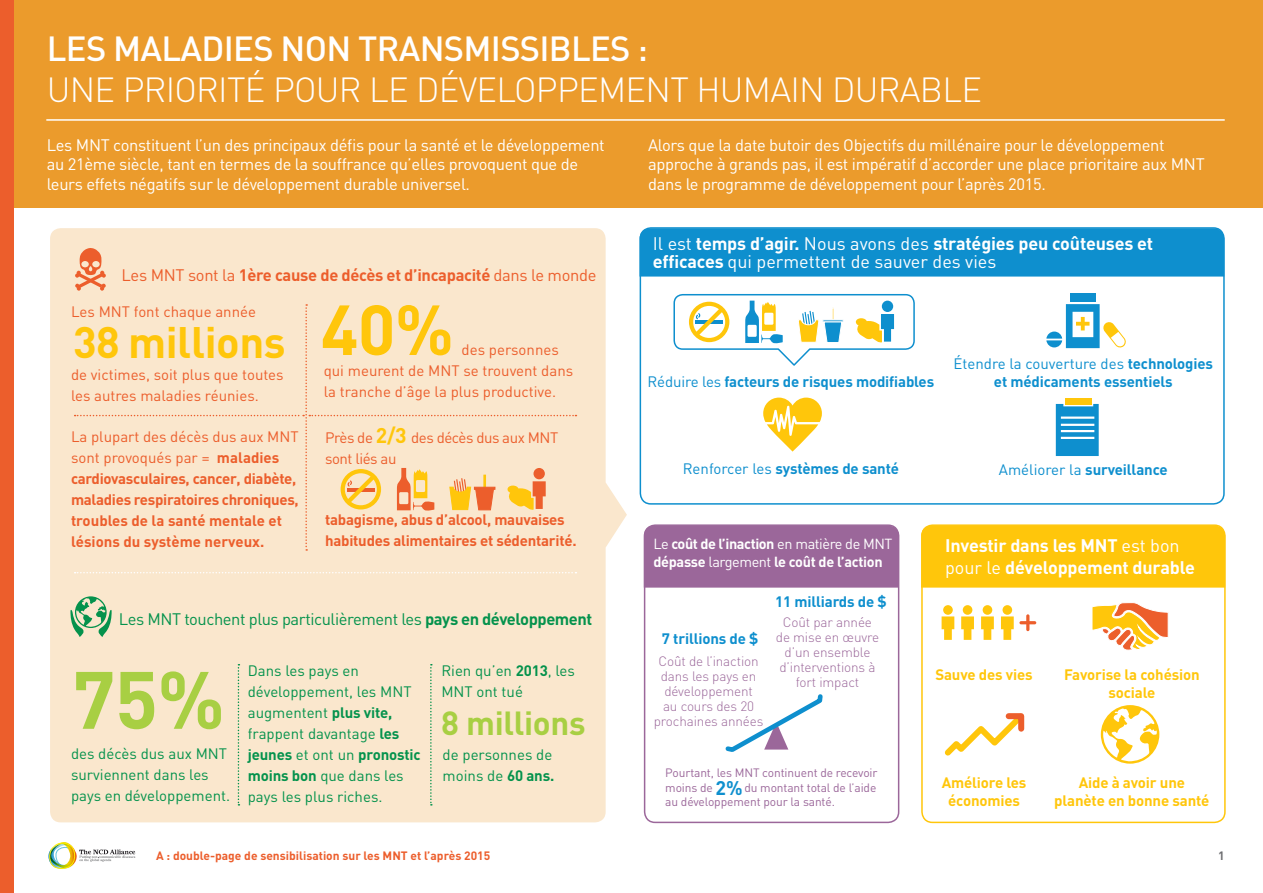
<style>
.page{position:relative;width:1263px;height:893px;background:#fff}
.page>*{position:absolute;margin:0;border:0;box-sizing:border-box;transform-origin:0 0}
.t1{font:700 79.95px "DIN";color:#a8cf43}
.t2{font:700 43.5px "DIN";letter-spacing:-.01em;color:#ffc60b}
.t3{font:300 34.5px "DIN";letter-spacing:-.02em;color:#fff}
.t4{font:500 34.5px "DIN";letter-spacing:-.02em;color:#fff}
.t5{font:700 33px "DIN";letter-spacing:-.01em;color:#a8cf43}
.t6{font:700 19.5px "DIN";color:#0e8fce}
.t7{font:18px/18px "DIN";color:#fff}
.t8{font:700 18px/21.6px "DIN";letter-spacing:-.01em;color:#fff}
.t9{font:16.5px/19.5px "DIN";letter-spacing:-.02em;color:#fff}
.t10{font:16.5px "DIN";letter-spacing:-.025em;color:#04924c}
.t11{font:700 16.5px "DIN";letter-spacing:-.02em;color:#ec5e2c}
.t12{font:15px/21px "DIN";color:#04924c}
.t13{font:700 15px/21px "DIN";letter-spacing:-.015em;color:#ec5e2c}
.t14{font:700 15px/18px "DIN";letter-spacing:-.01em;color:#0e8fce;text-align:center}
.t15{font:15px/21px "DIN";color:#ec5e2c}
.t16{font:700 15px/18px "DIN";letter-spacing:-.01em;color:#ffc60b;text-align:center}
.t17{font:15px/21px "DIN";letter-spacing:-.03em;color:#ec5e2c}
.t18{font:700 14.4px/17.4px "DIN";letter-spacing:-.02em;color:#fff}
.t19{font:300 13.5px/15px "DIN";letter-spacing:-.01em;color:#9b679a;text-align:center}
.t20{font:12px/14.4px "DIN";letter-spacing:-.01em;color:#9b679a}
.t21{font:700 12px "DIN";color:#ec5e2c}
.t22{font:700 12px "DIN";color:#6d6e71}
.s1{font-weight:400}
.s2{font-size:69.6px}
.s3{font-weight:700;font-size:21px;color:#ffc60b}
.s4{font-weight:700}
</style>
<div class="page">
<div style="left:0;top:0;width:1263px;height:207px;background:#eb9b2c"></div>
<div style="left:0;top:0;width:14px;height:893px;background:#ec5e2c"></div>
<hr style="left:46px;top:119px;width:1179px;height:2px;background:#fff">
<svg style="left:48px;top:842px;width:87px;height:27px"></svg>
<div style="left:644px;top:526px;width:255px;height:62px;background:#9b679a"></div>
<div style="left:924px;top:527px;width:299px;height:61px;background:#ffc60b"></div>
<div style="left:644px;top:524px;width:255px;height:299px;border:2px solid #9b679a;border-radius:11px"></div>
<div style="left:921px;top:524px;width:305px;height:299px;border:2px solid #ffc60b;border-radius:11px"></div>
<div style="left:639px;top:229px;width:583px;height:48px;background:#0e8fce"></div>
<div style="left:640px;top:227px;width:585px;height:278px;border:2px solid #0e8fce;border-radius:11px"></div>
<div style="left:50px;top:228px;width:577px;height:594px;background:#fae7cd"></div>
<svg style="left:1101px;top:705px;width:58px;height:59px"></svg>
<svg style="left:1092px;top:602px;width:77px;height:49px"></svg>
<svg style="left:944px;top:713px;width:81px;height:43px"></svg>
<div style="left:963px;top:605px;width:9px;height:10px;background:#ffc60b;border-radius:50%"></div>
<svg style="left:961px;top:616px;width:13px;height:24px"></svg>
<div style="left:943px;top:605px;width:10px;height:10px;background:#ffc60b;border-radius:50%"></div>
<svg style="left:941px;top:616px;width:13px;height:24px"></svg>
<div style="left:983px;top:605px;width:9px;height:10px;background:#ffc60b;border-radius:50%"></div>
<svg style="left:981px;top:616px;width:13px;height:24px"></svg>
<div style="left:1002px;top:605px;width:10px;height:10px;background:#ffc60b;border-radius:50%"></div>
<svg style="left:1001px;top:614px;width:35px;height:26px"></svg>
<svg style="left:763px;top:398px;width:59px;height:54px"></svg>
<div style="left:1070px;top:293px;width:25px;height:8px;background:#0e8fce"></div>
<svg style="left:1046px;top:304px;width:80px;height:44px"></svg>
<div style="left:1065px;top:398px;width:26px;height:7px;background:#ffc60b"></div>
<svg style="left:1056px;top:404px;width:43px;height:52px;background:#37a1d3"></svg>
<svg style="left:238px;top:664px;width:1px;height:141px"></svg>
<svg style="left:430px;top:664px;width:2px;height:141px"></svg>
<svg style="left:75px;top:572px;width:501px;height:1px"></svg>
<svg style="left:725px;top:694px;width:98px;height:58px"></svg>
<svg style="left:75px;top:248px;width:31px;height:43px"></svg>
<svg style="left:70px;top:596px;width:42px;height:41px;background:#a3c89f"></svg>
<svg style="left:673px;top:294px;width:242px;height:72px"></svg>
<div style="left:75px;top:304px;width:501px;height:247px;background:#fae7cd"></div>
<h3 class="t4" style="left:47px;top:26px;width:603px">LES MALADIES NON TRANSMISSIBLES :</h3>
<h3 class="t3" style="left:47px;top:68px;width:937px">UNE PRIORITÉ POUR LE DÉVELOPPEMENT HUMAIN DURABLE</h3>
<p class="t9" style="left:47px;top:135px;width:559px">Les MNT constituent l’un des principaux défis pour la santé et le développement au 21ème siècle, tant en termes de la souffrance qu’elles provoquent que de leurs effets négatifs sur le développement durable universel.</p>
<p class="t9" style="left:648px;top:135px;width:558px">Alors que la date butoir des Objectifs du millénaire pour le développement approche à grands pas, il est impératif d’accorder une place prioritaire aux MNT dans le programme de développement pour l’après 2015.</p>
<p class="t11" style="left:122px;top:264px;width:476px"><span class="s1">Les MNT sont la</span> 1ère cause de décès et d’incapacité <span class="s1">dans le monde</span></p>
<p class="t15" style="left:71px;top:301px;width:187px">Les MNT font chaque année</p>
<h2 class="t2" style="left:73px;top:314px;width:382px">38 millions <span class="s2">40%</span></h2>
<p class="t15" style="left:324px;top:339px;width:251px;text-indent:138px">des personnes qui meurent de MNT se trouvent dans la tranche d’âge la plus productive.</p>
<p class="t15" style="left:71px;top:364px;width:214px">de victimes, soit plus que toutes les autres maladies réunies.</p>
<p class="t13" style="left:71px;top:426px;width:229px"><span class="s1">La plupart des décès dus aux MNT sont provoqués par =</span> maladies cardiovasculaires, cancer, diabète, maladies respiratoires chroniques, troubles de la santé mentale et lésions du système nerveux.</p>
<p class="t17" style="left:325px;top:427px;width:235px">Près de <span class="s3">2/3</span> des décès dus aux MNT sont liés au</p>
<p class="t13" style="left:325px;top:509px;width:253px">tabagisme, abus d’alcool, mauvaises habitudes alimentaires et sédentarité.</p>
<p class="t10" style="left:119px;top:608px;width:475px">Les MNT touchent plus particulièrement les <span class="s4">pays en développement</span></p>
<h1 class="t1" style="left:72px;top:648px;width:154px">75%</h1>
<p class="t12" style="left:248px;top:659px;width:174px">Dans les pays en développement, les MNT augmentent <span class="s4">plus vite, </span>frappent davantage <span class="s4">les jeunes</span> et ont un <span class="s4">pronostic moins bon</span> que dans les pays les plus riches.</p>
<p class="t12" style="left:71px;top:743px;width:161px">des décès dus aux MNT surviennent dans les pays en développement.</p>
<p class="t12" style="left:441px;top:660px;width:135px">Rien qu’en <span class="s4">2013</span>, les<br>MNT ont tué</p>
<h3 class="t5" style="left:441px;top:702px;width:146px">8 millions</h3>
<p class="t12" style="left:443px;top:744px;width:113px">de personnes de moins de <span class="s4">60 ans.</span></p>
<p class="t21" style="left:156px;top:847px;width:336px">A : double-page de sensibilisation sur les MNT et l’après 2015</p>
<p class="t7" style="left:653px;top:234px;width:502px">Il est <span class="s4">temps d’agir.</span> Nous avons des <span class="s4">stratégies peu coûteuses et efficaces</span> qui permettent de sauver des vies</p>
<p class="t14" style="left:648px;top:372px;width:288px"><span class="s1">Réduire les</span> facteurs de risques modifiables</p>
<p class="t14" style="left:953px;top:353px;width:261px"><span class="s1">Étendre la couverture des</span> technologies et médicaments essentiels</p>
<p class="t14" style="left:683px;top:459px;width:218px"><span class="s1">Renforcer les</span> systèmes de santé</p>
<p class="t18" style="left:653px;top:535px;width:241px"><span class="s1">Le</span> coût de l’inaction <span class="s1">en matière de MNT </span>dépasse <span class="s1">largement</span> le coût de l’action</p>
<p class="t14" style="left:775px;top:592px;width:113px">11 milliards de $</p>
<p class="t14" style="left:999px;top:460px;width:170px"><span class="s1">Améliorer la</span> surveillance</p>
<p class="t8" style="left:945px;top:534px;width:251px">Investir dans les MNT <span class="s1">est bon pour le</span> développement durable</p>
<p class="t19" style="left:776px;top:615px;width:105px">Coût par année de mise en œuvre d’un ensemble d’interventions à fort impact</p>
<p class="t14" style="left:662px;top:629px;width:98px">7 trillions de $</p>
<p class="t19" style="left:654px;top:653px;width:111px">Coût de l’inaction dans les pays en développement<br>au cours des 20 prochaines années</p>
<p class="t20" style="left:665px;top:766px;width:214px">Pourtant, les MNT continuent de recevoir moins de</p>
<p class="t6" style="left:716px;top:775px;width:28px">2%</p>
<p class="t20" style="left:665px;top:780px;width:213px;text-indent:79px">du montant total de l’aide au développement pour la santé.</p>
<p class="t16" style="left:935px;top:665px;width:99px">Sauve des vies</p>
<p class="t16" style="left:1064px;top:665px;width:137px">Favorise la cohésion sociale</p>
<p class="t16" style="left:942px;top:773px;width:86px">Améliore les économies</p>
<p class="t16" style="left:1054px;top:773px;width:157px">Aide à avoir une planète en bonne santé</p>
<p class="t22" style="left:1218px;top:847px;width:8px">1</p>
</div>
